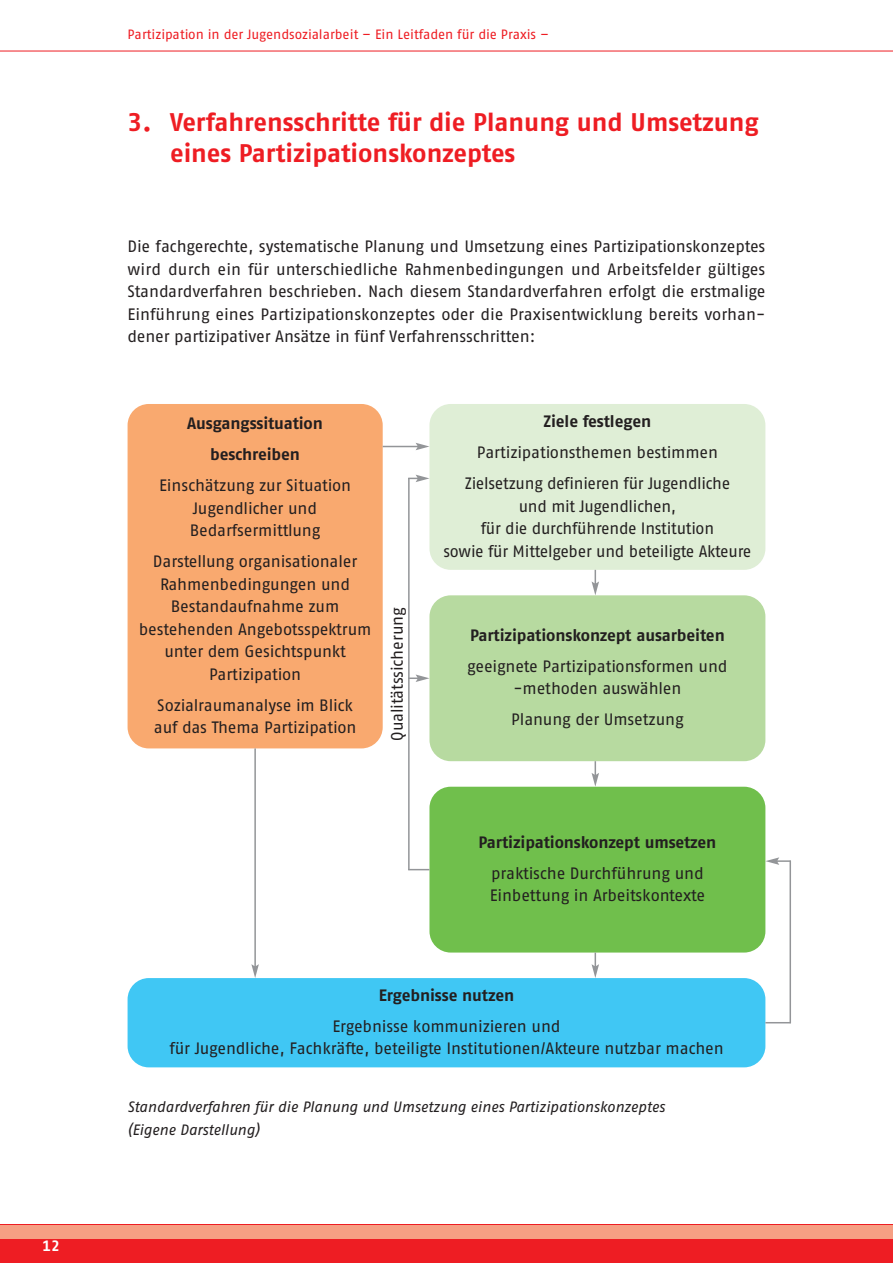
<style>
.page{position:relative;width:893px;height:1263px;background:#fff}
.page>*{position:absolute;margin:0;border:0;box-sizing:border-box;transform-origin:0 0}
.t1{font:700 25.5px/31.5px "AWO Fago Office";letter-spacing:-.005em;color:#ee1d23}
.t2{font:16.5px/22.5px "AWO Fago Office";letter-spacing:-.01em;color:#231f20;text-align:center}
.t3{font:700 16.5px/31px "AWO Fago Office";letter-spacing:-.01em;color:#231f20;text-align:center}
.t4{font:italic 15px/22.5px "AWO Fago Office";letter-spacing:-.01em;color:#231f20}
.t5{font:700 15px "AWO Fago Office";color:#fff}
.t6{font:13.5px "AWO Fago Office";color:#ee1d23}
</style>
<div class="page">
<div style="left:128px;top:978px;width:637px;height:89px;background:#40c7f4;border-radius:21px"></div>
<div style="left:429px;top:787px;width:336px;height:165px;background:#70bf4c;border-radius:21px"></div>
<div style="left:429px;top:595px;width:336px;height:166px;background:#b7daa0;border-radius:21px"></div>
<div style="left:429px;top:404px;width:336px;height:166px;background:#dfeed6;border-radius:21px"></div>
<div style="left:128px;top:404px;width:255px;height:344px;background:#f9a96f;border-radius:21px"></div>
<hr style="left:0;top:51px;width:893px;height:1px;background:#ee1d23">
<div style="left:0;top:1225px;width:893px;height:38px;background:#ee1d23"></div>
<div style="left:0;top:1225px;width:893px;height:13px;background:#f69f83"></div>
<hr style="left:383px;top:446px;width:35px;height:1px;background:#939598">
<svg style="left:416px;top:443px;width:13px;height:7px"></svg>
<svg style="left:408px;top:475px;width:21px;height:7px"></svg>
<svg style="left:410px;top:674px;width:19px;height:8px"></svg>
<svg style="left:410px;top:869px;width:19px;height:1px"></svg>
<svg style="left:765px;top:857px;width:26px;height:8px"></svg>
<svg style="left:765px;top:1022px;width:24px;height:1px"></svg>
<svg style="left:592px;top:570px;width:7px;height:25px"></svg>
<svg style="left:592px;top:952px;width:7px;height:26px"></svg>
<svg style="left:592px;top:761px;width:7px;height:26px"></svg>
<hr style="left:254px;top:748px;width:2px;height:219px;background:#939598">
<svg style="left:251px;top:964px;width:8px;height:14px"></svg>
<hr style="left:408px;top:478px;width:2px;height:392px;background:#939598">
<hr style="left:789px;top:861px;width:2px;height:162px;background:#939598">
<p class="t5" style="left:43px;top:1240px;width:19px">12</p>
<p class="t6" style="left:128px;top:30px;width:423px">Partizipation in der Jugendsozialarbeit – Ein Leitfaden für die Praxis –</p>
<h1 class="t1" style="left:170px;top:109px;width:590px;text-indent:-43px">3. Verfahrensschritte für die Planung und Umsetzung eines Partizipationskonzeptes</h1>
<p class="t2" style="left:128px;top:237px;width:639px;text-align:justify">Die fachgerechte, systematische Planung und Umsetzung eines Partizipationskonzeptes wird durch ein für unterschiedliche Rahmenbedingungen und Arbeitsfelder gültiges Standardverfahren beschrieben. Nach diesem Standardverfahren erfolgt die erstmalige Einführung eines Partizipationskonzeptes oder die Praxisentwicklung bereits vorhan&shy;dener partizipativer Ansätze in fünf Verfahrensschritten:</p>
<p class="t3" style="left:187px;top:409px;width:137px">Ausgangssituation beschreiben</p>
<p class="t2" style="left:159px;top:476px;width:194px">Einschätzung zur Situation<br>Jugendlicher und<br>Bedarfsermittlung</p>
<p class="t2" style="left:139px;top:552px;width:234px">Darstellung organisationaler<br>Rahmenbedingungen und<br>Bestandaufnahme zum bestehenden Angebotsspektrum unter dem Gesichtspunkt<br>Partizipation</p>
<p class="t2" style="left:154px;top:695px;width:204px;text-align:left">Sozialraumanalyse im Blick auf das Thema Partizipation</p>
<p class="t2" style="left:387px;top:740px;width:135px;rotate:-90deg">Qualitätssicherung</p>
<p class="t3" style="left:544px;top:407px;width:109px">Ziele festlegen</p>
<p class="t2" style="left:465px;top:438px;width:267px;line-height:31px">Partizipationsthemen bestimmen<br>Zielsetzung definieren für Jugendliche</p>
<p class="t2" style="left:443px;top:496px;width:310px">und mit Jugendlichen,<br>für die durchführende Institution<br>sowie für Mittelgeber und beteiligte Akteure</p>
<p class="t3" style="left:470px;top:621px;width:256px">Partizipationskonzept ausarbeiten</p>
<p class="t2" style="left:467px;top:656px;width:262px">geeignete Partizipationsformen und -methoden auswählen</p>
<p class="t2" style="left:511px;top:710px;width:174px">Planung der Umsetzung</p>
<p class="t3" style="left:478px;top:828px;width:239px">Partizipationskonzept umsetzen</p>
<p class="t2" style="left:490px;top:863px;width:217px;text-align:left">praktische Durchführung und<br>Einbettung in Arbeitskontexte</p>
<p class="t3" style="left:379px;top:981px;width:137px">Ergebnisse nutzen</p>
<p class="t2" style="left:169px;top:1016px;width:556px">Ergebnisse kommunizieren und<br>für Jugendliche, Fachkräfte, beteiligte Institutionen/Akteure nutzbar machen</p>
<p class="t4" style="left:128px;top:1097px;width:539px">Standardverfahren für die Planung und Umsetzung eines Partizipationskonzeptes (Eigene Darstellung)</p>
</div>
